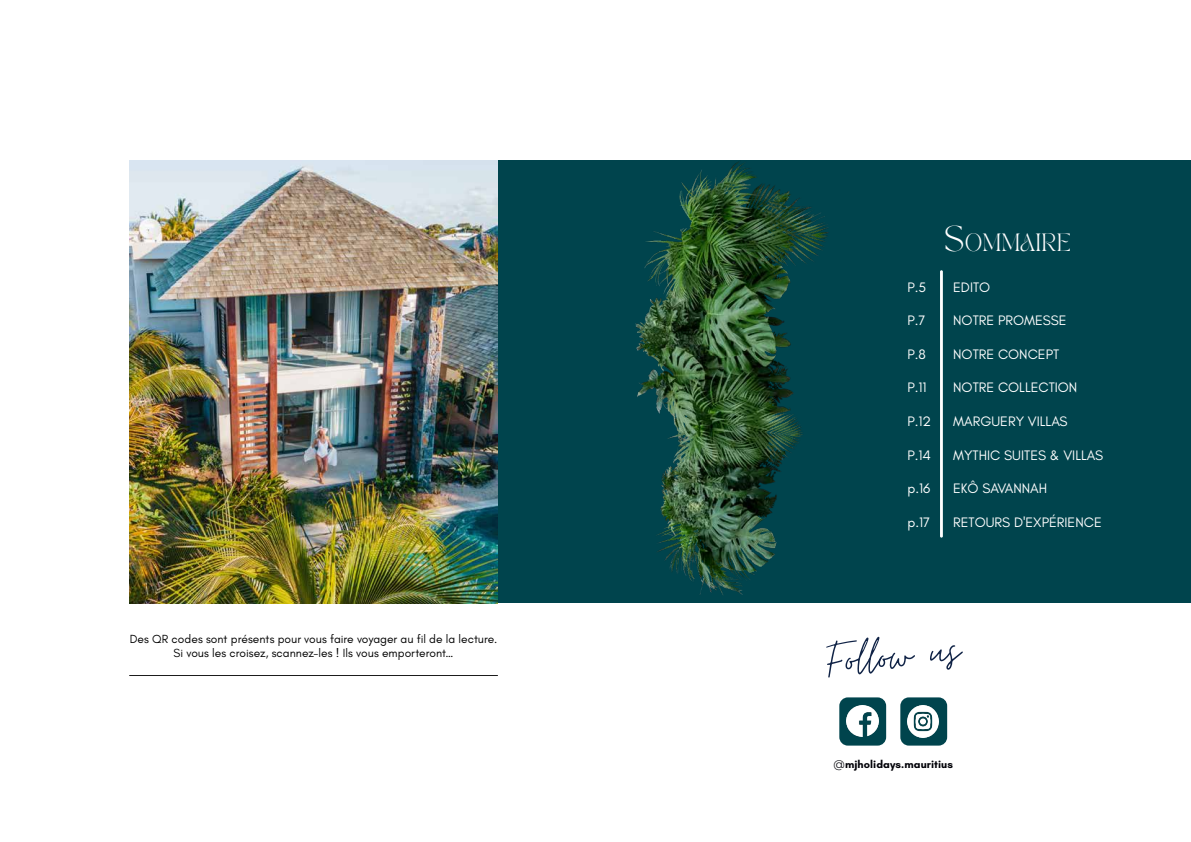
<style>
.page{position:relative;width:1191px;height:842px;background:#fff}
.page>*{position:absolute;margin:0;border:0;box-sizing:border-box;transform-origin:0 0}
.t1{font:56.6px "Moon Time";color:#102346}
.t2{font:17.5px "TAN PEARL Regular";color:#fff}
.t3{font:14px "Glacial Indifference";color:#fff}
.t4{font:12px/14.4px "Glacial Indifference";color:#000;text-align:center}
.t5{font:700 11px "Glacial Indifference";letter-spacing:.005em;color:#000007}
.s1{font-size:25px}
.s2{font-family:"Montserrat";font-weight:400}
</style>
<div class="page">
<div style="left:434px;top:161px;width:757px;height:442px;background:#00444d"></div>
<hr style="left:129px;top:675px;width:369px;height:1px;background:#1c1c1c">
<div style="left:839px;top:697px;width:47px;height:49px;background:#00444d;border-radius:9px"></div>
<img style="left:846px;top:705px;width:32px;height:32px">
<div style="left:900px;top:697px;width:47px;height:49px;background:#00444d;border-radius:9px"></div>
<img style="left:907px;top:706px;width:31px;height:31px">
<img style="left:129px;top:161px;width:369px;height:442px">
<img style="left:635px;top:161px;width:194px;height:434px">
<hr style="left:940px;top:270px;width:3px;height:268px;background:#fff">
<p class="t4" style="left:130px;top:632px;width:369px">Des QR codes sont présents pour vous faire voyager au fil de la lecture.<br>Si vous les croisez, scannez-les ! Ils vous emporteront…</p>
<p class="t3" style="left:907px;top:279px;width:20px">P.5</p>
<p class="t3" style="left:907px;top:313px;width:20px">P.7</p>
<p class="t3" style="left:907px;top:346px;width:20px">P.8</p>
<p class="t3" style="left:907px;top:380px;width:21px">P.11</p>
<p class="t3" style="left:907px;top:414px;width:25px">P.12</p>
<p class="t3" style="left:907px;top:447px;width:25px">P.14</p>
<p class="t3" style="left:907px;top:481px;width:24px">p.16</p>
<p class="t3" style="left:907px;top:514px;width:24px">p.17</p>
<p class="t2" style="left:944px;top:230px;width:128px"><span class="s1">S</span>OMMAIRE</p>
<p class="t3" style="left:953px;top:279px;width:39px">EDITO</p>
<p class="t3" style="left:953px;top:313px;width:115px">NOTRE PROMESSE</p>
<p class="t3" style="left:953px;top:346px;width:107px">NOTRE CONCEPT</p>
<p class="t3" style="left:953px;top:380px;width:126px">NOTRE COLLECTION</p>
<p class="t3" style="left:953px;top:414px;width:116px">MARGUERY VILLAS</p>
<p class="t3" style="left:953px;top:447px;width:151px">MYTHIC SUITES &amp; VILLAS</p>
<p class="t3" style="left:953px;top:481px;width:95px">EKÔ SAVANNAH</p>
<p class="t3" style="left:953px;top:514px;width:150px">RETOURS D'EXPÉRIENCE</p>
<h1 class="t1" style="left:825px;top:634px;width:135px;rotate:-4deg">Follow us</h1>
<p class="t5" style="left:833px;top:757px;width:121px"><span class="s2">@</span>mjholidays.mauritius</p>
</div>
